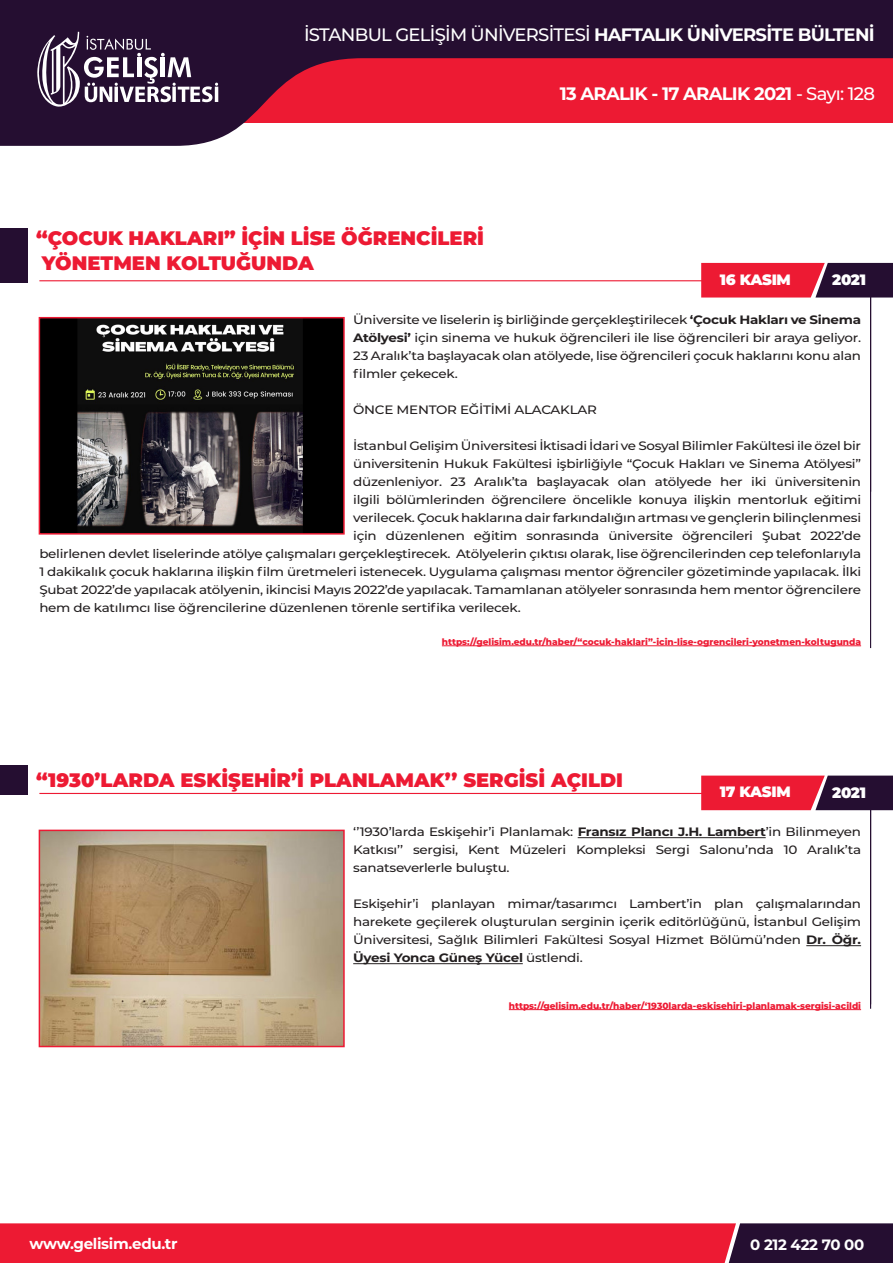
<style>
.page{position:relative;width:893px;height:1263px;background:#fff}
.page>*{position:absolute;margin:0;border:0;box-sizing:border-box;transform-origin:0 0}
.t1{font:900 19.5px "Montserrat";color:#ed1a33}
.t2{font:500 18px "Montserrat";letter-spacing:-.04em;color:#fff}
.t3{font:700 18px "Montserrat";letter-spacing:-.04em;color:#fff}
.t4{font:700 15px "Montserrat";letter-spacing:-.02em;color:#fff}
.t5{font:900 15px "Montserrat";letter-spacing:-.02em;color:#fff}
.t6{font:500 12.15px/18px "Montserrat";letter-spacing:-.02em;color:#231f20;text-align:justify;scale:1.11 1}
.t7{font:800 9px "Montserrat";color:#ed1a33}
.s1{font-weight:700}
.s2{font-weight:500}
</style>
<div class="page">
<svg style="left:0;top:0;width:893px;height:146px;background:#86324d"></svg>
<svg style="left:33px;top:32px;width:185px;height:76px"></svg>
<svg style="left:0;top:1223px;width:893px;height:40px;background:#ca1b35"></svg>
<hr style="left:870px;top:287px;width:1px;height:361px;background:#250e31">
<hr style="left:870px;top:800px;width:1px;height:209px;background:#250e31">
<hr style="left:442px;top:645px;width:419px;height:1px;background:#ed1a33">
<hr style="left:509px;top:1009px;width:352px;height:1px;background:#ed1a33">
<div style="left:0;top:228px;width:28px;height:55px;background:#250e31"></div>
<div style="left:0;top:765px;width:28px;height:30px;background:#250e31"></div>
<hr style="left:39px;top:280px;width:681px;height:1px;background:#ed1a33">
<hr style="left:39px;top:793px;width:681px;height:1px;background:#ed1a33">
<svg style="left:701px;top:263px;width:192px;height:34px;background:#a31a36"></svg>
<svg style="left:701px;top:775px;width:192px;height:35px;background:#a51e3a"></svg>
<hr style="left:870px;top:272px;width:1px;height:220px;background:#250e31">
<hr style="left:870px;top:785px;width:1px;height:219px;background:#250e31">
<hr style="left:578px;top:837px;width:188px;height:1px;background:#231f20">
<hr style="left:806px;top:945px;width:55px;height:1px;background:#231f20">
<hr style="left:353px;top:963px;width:170px;height:1px;background:#231f20">
<img style="left:42px;top:320px;width:300px;height:212px">
<div style="left:39px;top:317px;width:306px;height:218px;border:2px solid #ed1a33"></div>
<img style="left:42px;top:833px;width:300px;height:211px">
<div style="left:39px;top:830px;width:306px;height:217px;border:2px solid #ed1a33"></div>
<p class="t2" style="left:304px;top:22px;width:572px">İSTANBUL GELİŞİM ÜNİVERSİTESİ <span class="s1">HAFTALIK ÜNİVERSİTE BÜLTENİ</span></p>
<p class="t1" style="left:36px;top:223px;width:449px">“ÇOCUK HAKLARI” İÇİN LİSE ÖĞRENCİLERİ</p>
<p class="t1" style="left:42px;top:249px;width:273px">YÖNETMEN KOLTUĞUNDA</p>
<p class="t3" style="left:560px;top:81px;width:317px">13 ARALIK - 17 ARALIK 2021 <span class="s2">- Sayı: 128</span></p>
<p class="t5" style="left:720px;top:268px;width:73px">16 KASIM</p>
<p class="t5" style="left:832px;top:269px;width:35px">2021</p>
<p class="t6" style="left:353px;top:310px;width:459px">Üniversite ve liselerin iş birliğinde gerçekleştirilecek <span class="s1">‘Çocuk Hakları ve Sinema Atölyesi’</span> için sinema ve hukuk öğrencileri ile lise öğrencileri bir araya geliyor.<br>23 Aralık’ta başlayacak olan atölyede, lise öğrencileri çocuk haklarını konu alan filmler çekecek.</p>
<p class="t6" style="left:353px;top:400px;width:221px">ÖNCE MENTOR EĞİTİMİ ALACAKLAR</p>
<p class="t6" style="left:353px;top:436px;width:459px">İstanbul Gelişim Üniversitesi İktisadi İdari ve Sosyal Bilimler Fakültesi ile özel bir</p>
<p class="t6" style="left:353px;top:454px;width:459px">üniversitenin Hukuk Fakültesi işbirliğiyle “Çocuk Hakları ve Sinema Atölyesi”</p>
<p class="t6" style="left:353px;top:472px;width:459px">düzenleniyor. 23 Aralık’ta başlayacak olan atölyede her iki üniversitenin</p>
<p class="t6" style="left:353px;top:490px;width:459px">ilgili bölümlerinden öğrencilere öncelikle konuya ilişkin mentorluk eğitimi</p>
<p class="t6" style="left:353px;top:508px;width:459px">verilecek. Çocuk haklarına dair farkındalığın artması ve gençlerin bilinçlenmesi</p>
<p class="t6" style="left:353px;top:526px;width:459px">için düzenlenen eğitim sonrasında üniversite öğrencileri Şubat 2022’de</p>
<p class="t6" style="left:39px;top:544px;width:742px">belirlenen devlet liselerinde atölye çalışmaları gerçekleştirecek. Atölyelerin çıktısı olarak, lise öğrencilerinden cep telefonlarıyla</p>
<p class="t6" style="left:39px;top:562px;width:742px">1 dakikalık çocuk haklarına ilişkin film üretmeleri istenecek. Uygulama çalışması mentor öğrenciler gözetiminde yapılacak. İlki</p>
<p class="t6" style="left:39px;top:580px;width:742px">Şubat 2022’de yapılacak atölyenin, ikincisi Mayıs 2022’de yapılacak. Tamamlanan atölyeler sonrasında hem mentor öğrencilere</p>
<p class="t6" style="left:39px;top:598px;width:435px">hem de katılımcı lise öğrencilerine düzenlenen törenle sertifika verilecek.</p>
<p class="t7" style="left:442px;top:635px;width:421px">https://gelisim.edu.tr/haber/“cocuk-haklari”-icin-lise-ogrencileri-yonetmen-koltugunda</p>
<p class="t1" style="left:36px;top:765px;width:588px">“1930’LARDA ESKİŞEHİR’İ PLANLAMAK’’ SERGİSİ AÇILDI</p>
<p class="t5" style="left:720px;top:781px;width:72px">17 KASIM</p>
<p class="t5" style="left:832px;top:781px;width:35px">2021</p>
<p class="t6" style="left:353px;top:823px;width:459px">‘’1930’larda Eskişehir’i Planlamak: <span class="s1">Fransız Plancı J.H. Lambert</span>’in Bilinmeyen Katkısı’’ sergisi, Kent Müzeleri Kompleksi Sergi Salonu’nda 10 Aralık’ta sanatseverlerle buluştu.</p>
<p class="t6" style="left:353px;top:895px;width:459px">Eskişehir’i planlayan mimar/tasarımcı Lambert’in plan çalışmalarından harekete geçilerek oluşturulan serginin içerik editörlüğünü, İstanbul Gelişim Üniversitesi, Sağlık Bilimleri Fakültesi Sosyal Hizmet Bölümü’nden <span class="s1">Dr. Öğr.<br>Üyesi Yonca Güneş Yücel</span> üstlendi.</p>
<p class="t7" style="left:509px;top:999px;width:354px">https://gelisim.edu.tr/haber/‘1930larda-eskisehiri-planlamak-sergisi-acildi</p>
<p class="t4" style="left:30px;top:1233px;width:150px">www.gelisim.edu.tr</p>
<p class="t4" style="left:750px;top:1234px;width:116px">0 212 422 70 00</p>
</div>
